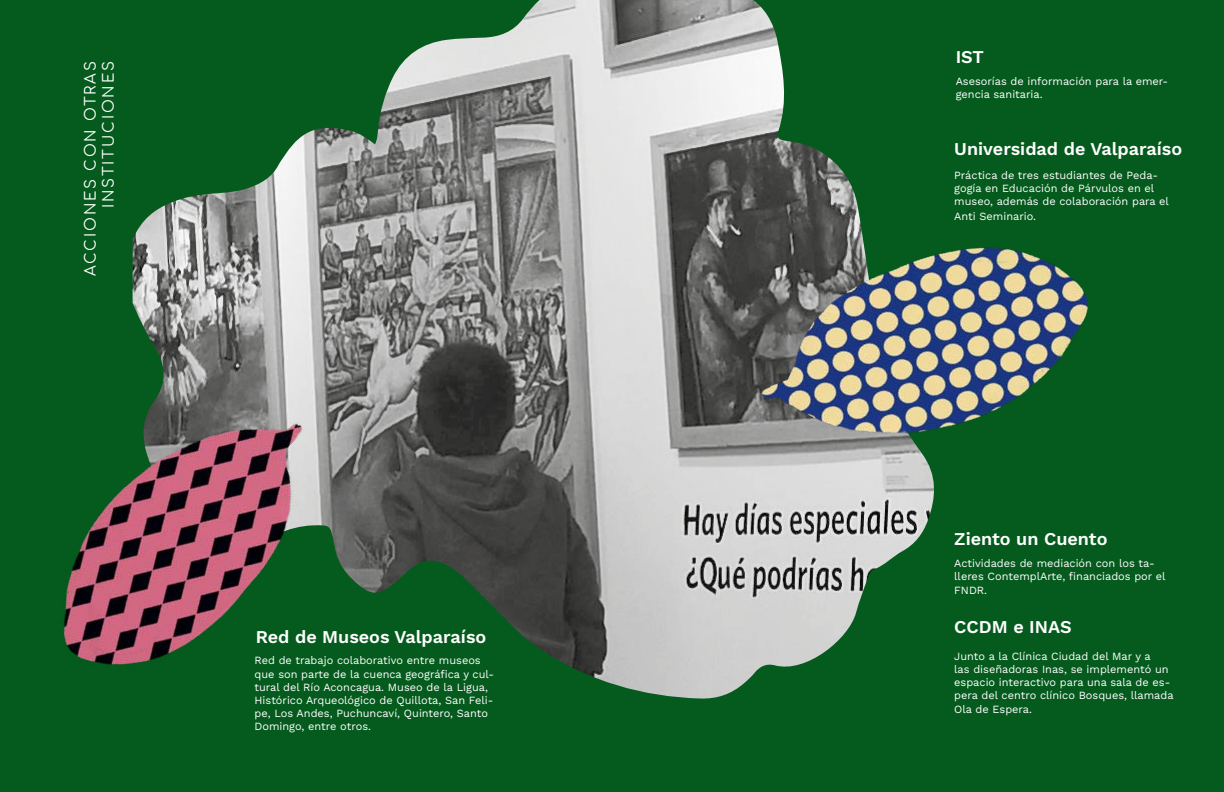
<style>
.page{position:relative;width:1224px;height:792px;background:#055b1d}
.page>*{position:absolute;margin:0;border:0;box-sizing:border-box;transform-origin:0 0}
.t1{font:600 18px "Work Sans";color:#fff}
.t2{font:15px/18px "Comfortaa";letter-spacing:.125em;color:#fff;text-align:right}
.t3{font:11px/13.2px "Work Sans";color:#fff}
</style>
<div class="page">
<img style="left:133px;top:0;width:797px;height:699px">
<img style="left:719px;top:176px;width:369px;height:340px">
<img style="left:63px;top:337px;width:313px;height:362px">
<h2 class="t2" style="left:80px;top:276px;width:216px;rotate:-90deg">ACCIONES CON OTRAS<br>INSTITUCIONES</h2>
<h1 class="t1" style="left:256px;top:623px;width:232px">Red de Museos Valparaíso</h1>
<p class="t3" style="left:255px;top:654px;width:241px">Red de trabajo colaborativo entre museos que son parte de la cuenca geográfica y cul&shy;tural del Río Aconcagua. Museo de la Ligua, Histórico Arqueológico de Quillota, San Feli&shy;pe, Los Andes, Puchuncaví, Quintero, Santo Domingo, entre otros.</p>
<h1 class="t1" style="left:956px;top:44px;width:30px">IST</h1>
<p class="t3" style="left:956px;top:74px;width:214px">Asesorías de información para la emer&shy;gencia sanitaria.</p>
<h1 class="t1" style="left:954px;top:135px;width:229px">Universidad de Valparaíso</h1>
<p class="t3" style="left:954px;top:168px;width:216px">Práctica de tres estudiantes de Peda&shy;gogía en Educación de Párvulos en el museo, además de colaboración para el</p>
<p class="t3" style="left:954px;top:209px;width:83px">Anti Seminario.</p>
<h1 class="t1" style="left:954px;top:526px;width:155px">Ziento un Cuento</h1>
<p class="t3" style="left:954px;top:556px;width:213px">Actividades de mediación con los ta&shy;lleres ContemplArte, financiados por el<br>FNDR.</p>
<h1 class="t1" style="left:954px;top:613px;width:119px">CCDM e INAS</h1>
<p class="t3" style="left:954px;top:649px;width:221px">Junto a la Clínica Ciudad del Mar y a<br>las diseñadoras Inas, se implementó un espacio interactivo para una sala de es&shy;pera del centro clínico Bosques, llamada Ola de Espera.</p>
</div>
